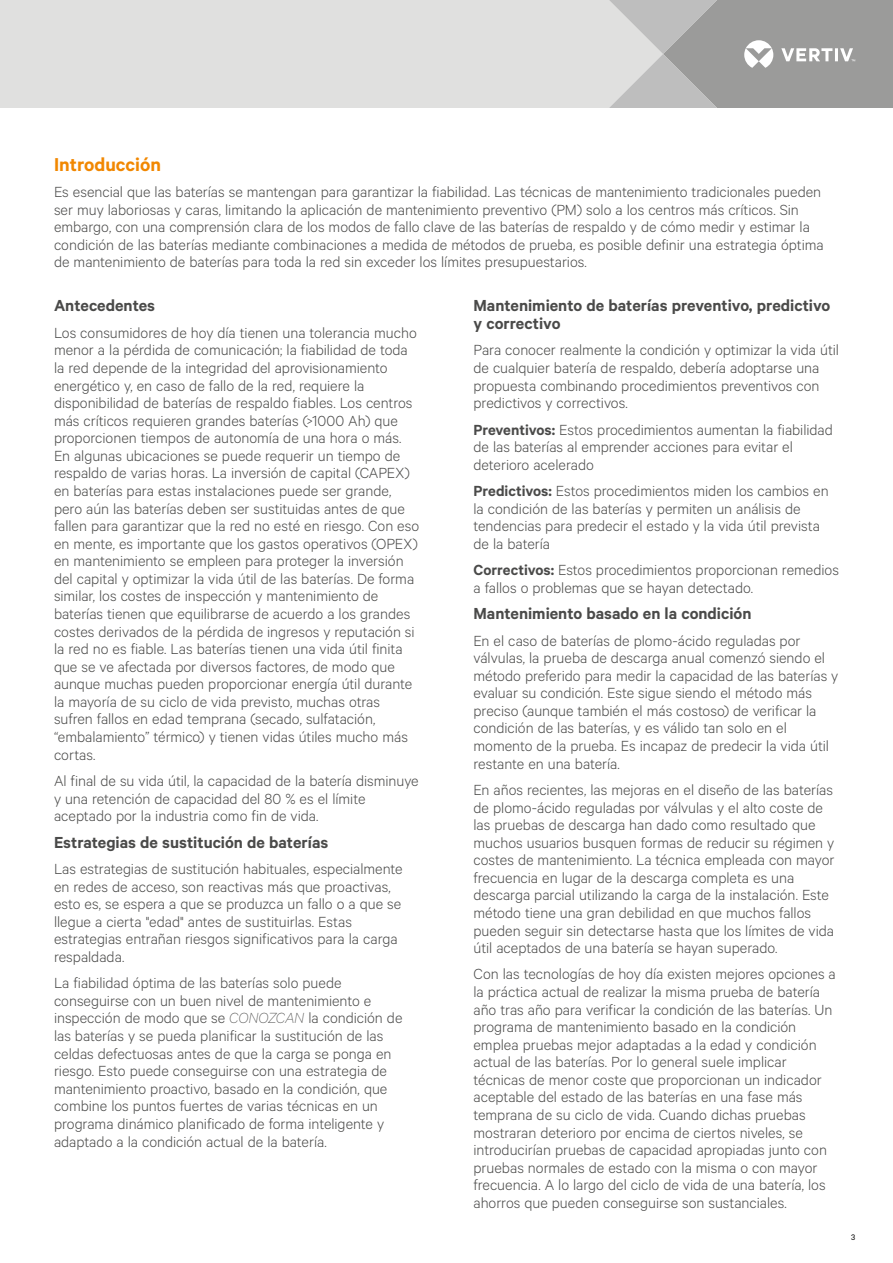
<style>
.page{position:relative;width:893px;height:1263px;background:#fff}
.page>*{position:absolute;margin:0;border:0;box-sizing:border-box;transform-origin:0 0}
.t1{font:600 21px "Calibre";color:#f18700}
.t2{font:600 18px/17.5px "Calibre";color:#4a4a49}
.t3{font:300 16.5px/17.5px "Calibre";color:#4a4a49}
.t4{font:9px "Calibre";color:#000}
.s1{font-weight:100;font-style:italic}
.s2{font-weight:600}
</style>
<div class="page">
<div style="left:0;top:0;width:588px;height:108px;background:#e0e0df"></div>
<svg style="left:588px;top:0;width:305px;height:108px;background:#afafae"></svg>
<p class="t1" style="left:54px;top:152px;width:108px">Introducción</p>
<p class="t3" style="left:54px;top:183px;width:771px">Es esencial que las baterías se mantengan para garantizar la fiabilidad. Las técnicas de mantenimiento tradicionales pueden ser muy laboriosas y caras, limitando la aplicación de mantenimiento preventivo (PM) solo a los centros más críticos. Sin embargo, con una comprensión clara de los modos de fallo clave de las baterías de respaldo y de cómo medir y estimar la condición de las baterías mediante combinaciones a medida de métodos de prueba, es posible definir una estrategia óptima de mantenimiento de baterías para toda la red sin exceder los límites presupuestarios.</p>
<p class="t2" style="left:54px;top:297px;width:103px">Antecedentes</p>
<p class="t3" style="left:54px;top:323px;width:367px">Los consumidores de hoy día tienen una tolerancia mucho menor a la pérdida de comunicación; la fiabilidad de toda la red depende de la integridad del aprovisionamiento energético y, en caso de fallo de la red, requiere la disponibilidad de baterías de respaldo fiables. Los centros más críticos requieren grandes baterías (&gt;1000 Ah) que proporcionen tiempos de autonomía de una hora o más.<br>En algunas ubicaciones se puede requerir un tiempo de respaldo de varias horas. La inversión de capital (CAPEX) en baterías para estas instalaciones puede ser grande, pero aún las baterías deben ser sustituidas antes de que fallen para garantizar que la red no esté en riesgo. Con eso en mente, es importante que los gastos operativos (OPEX) en mantenimiento se empleen para proteger la inversión del capital y optimizar la vida útil de las baterías. De forma similar, los costes de inspección y mantenimiento de baterías tienen que equilibrarse de acuerdo a los grandes costes derivados de la pérdida de ingresos y reputación si la red no es fiable. Las baterías tienen una vida útil finita que se ve afectada por diversos factores, de modo que aunque muchas pueden proporcionar energía útil durante la mayoría de su ciclo de vida previsto, muchas otras sufren fallos en edad temprana (secado, sulfatación, “embalamiento” térmico) y tienen vidas útiles mucho más cortas.</p>
<p class="t3" style="left:54px;top:771px;width:366px">Al final de su vida útil, la capacidad de la batería disminuye y una retención de capacidad del 80 % es el límite aceptado por la industria como fin de vida.</p>
<p class="t2" style="left:54px;top:833px;width:276px">Estrategias de sustitución de baterías</p>
<p class="t3" style="left:54px;top:859px;width:350px">Las estrategias de sustitución habituales, especialmente en redes de acceso, son reactivas más que proactivas, esto es, se espera a que se produzca un fallo o a que se llegue a cierta "edad" antes de sustituirlas. Estas estrategias entrañan riesgos significativos para la carga respaldada.</p>
<p class="t3" style="left:54px;top:974px;width:350px">La fiabilidad óptima de las baterías solo puede conseguirse con un buen nivel de mantenimiento e inspección de modo que se <span class="s1">CONOZCAN</span> la condición de las baterías y se pueda planificar la sustitución de las celdas defectuosas antes de que la carga se ponga en riesgo. Esto puede conseguirse con una estrategia de mantenimiento proactivo, basado en la condición, que combine los puntos fuertes de varias técnicas en un programa dinámico planificado de forma inteligente y adaptado a la condición actual de la batería.</p>
<p class="t2" style="left:473px;top:297px;width:358px">Mantenimiento de baterías preventivo, predictivo y correctivo</p>
<p class="t3" style="left:473px;top:341px;width:367px">Para conocer realmente la condición y optimizar la vida útil de cualquier batería de respaldo, debería adoptarse una propuesta combinando procedimientos preventivos con predictivos y correctivos.</p>
<p class="t3" style="left:473px;top:420px;width:361px"><span class="s2">Preventivos:</span> Estos procedimientos aumentan la fiabilidad de las baterías al emprender acciones para evitar el deterioro acelerado</p>
<p class="t3" style="left:473px;top:481px;width:357px"><span class="s2">Predictivos:</span> Estos procedimientos miden los cambios en la condición de las baterías y permiten un análisis de tendencias para predecir el estado y la vida útil prevista de la batería</p>
<p class="t3" style="left:473px;top:560px;width:367px"><span class="s2">Correctivos:</span> Estos procedimientos proporcionan remedios a fallos o problemas que se hayan detectado.</p>
<p class="t2" style="left:473px;top:604px;width:279px">Mantenimiento basado en la condición</p>
<p class="t3" style="left:473px;top:631px;width:366px">En el caso de baterías de plomo-ácido reguladas por válvulas, la prueba de descarga anual comenzó siendo el método preferido para medir la capacidad de las baterías y evaluar su condición. Este sigue siendo el método más preciso (aunque también el más costoso) de verificar la condición de las baterías, y es válido tan solo en el momento de la prueba. Es incapaz de predecir la vida útil restante en una batería.</p>
<p class="t3" style="left:473px;top:780px;width:363px">En años recientes, las mejoras en el diseño de las baterías de plomo-ácido reguladas por válvulas y el alto coste de las pruebas de descarga han dado como resultado que muchos usuarios busquen formas de reducir su régimen y costes de mantenimiento. La técnica empleada con mayor frecuencia en lugar de la descarga completa es una descarga parcial utilizando la carga de la instalación. Este método tiene una gran debilidad en que muchos fallos pueden seguir sin detectarse hasta que los límites de vida útil aceptados de una batería se hayan superado.</p>
<p class="t3" style="left:473px;top:965px;width:364px">Con las tecnologías de hoy día existen mejores opciones a la práctica actual de realizar la misma prueba de batería año tras año para verificar la condición de las baterías. Un programa de mantenimiento basado en la condición emplea pruebas mejor adaptadas a la edad y condición actual de las baterías. Por lo general suele implicar técnicas de menor coste que proporcionan un indicador aceptable del estado de las baterías en una fase más temprana de su ciclo de vida. Cuando dichas pruebas mostraran deterioro por encima de ciertos niveles, se introducirían pruebas de capacidad apropiadas junto con pruebas normales de estado con la misma o con mayor frecuencia. A lo largo del ciclo de vida de una batería, los ahorros que pueden conseguirse son sustanciales.</p>
<p class="t4" style="left:851px;top:1232px;width:6px">3</p>
</div>
